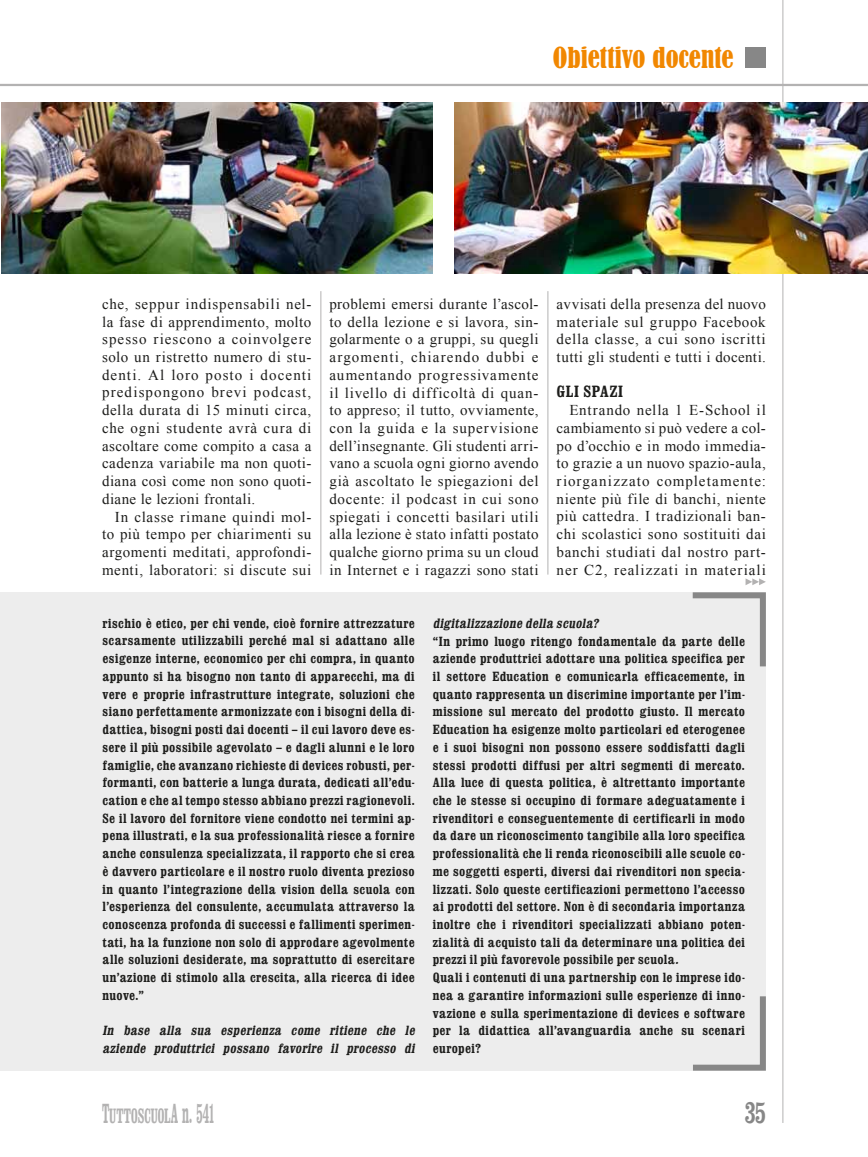
<style>
.page{position:relative;width:868px;height:1157px;background:#fff}
.page>*{position:absolute;margin:0;border:0;box-sizing:border-box;transform-origin:0 0}
.t1{font:700 condensed 30px "Clarendon";color:#878787;scale:.8 1}
.t2{font:condensed 27px "Bernard";color:#f18700}
.t3{font:700 condensed 21px "Clarendon";letter-spacing:-.02em;color:#b3b2b2;scale:.67 1}
.t4{font:700 condensed 16.5px "Clarendon";letter-spacing:.045em;color:#1d1d1b}
.t5{font:15px/17.7px "Times New Roman";letter-spacing:.035em;color:#1d1d1b;text-align:justify}
.t6{font:700 condensed 13.5px/17.7px "Clarendon";letter-spacing:.03em;color:#1d1d1b;text-align:justify}
.t7{font:italic 700 13.5px/17.7px "Clarendon Condensed";letter-spacing:.025em;color:#1d1d1b}
.s1{font-family:"Clarendon Condensed";font-style:italic;font-stretch:normal}
.s2{font-size:27.9px}
</style>
<div class="page">
<hr style="left:0;top:84px;width:867px;height:2px;background:#b3b2b2">
<div style="left:745px;top:47px;width:20px;height:21px;background:#878787"></div>
<hr style="left:782px;top:0;width:1px;height:1123px;background:#b3b2b2">
<hr style="left:547px;top:291px;width:1px;height:283px;background:#b3b2b2">
<hr style="left:320px;top:291px;width:1px;height:283px;background:#b3b2b2">
<div style="left:0;top:592px;width:765px;height:478px;background:#ededed"></div>
<svg style="left:686px;top:990px;width:80px;height:81px"></svg>
<img style="left:2px;top:102px;width:430px;height:172px">
<img style="left:454px;top:102px;width:413px;height:172px">
<svg style="left:692px;top:578px;width:74px;height:94px"></svg>
<h2 class="t2" style="left:553px;top:41px;width:182px">Obiettivo docente</h2>
<p class="t5" style="left:102px;top:295px;width:211px">che, seppur indispensabili nel&shy;la fase di apprendimento, molto spesso riescono a coinvolgere solo un ristretto numero di stu&shy;denti. Al loro posto i docenti predispongono brevi podcast, della durata di 15 minuti circa, che ogni studente avrà cura di ascoltare come compito a casa a cadenza variabile ma non quoti&shy;diana così come non sono quoti&shy;diane le lezioni frontali.</p>
<p class="t5" style="left:102px;top:507px;width:211px;text-indent:13px">In classe rimane quindi mol&shy;to più tempo per chiarimenti su argomenti meditati, approfondi&shy;menti, laboratori: si discute sui</p>
<p class="t5" style="left:329px;top:295px;width:211px">problemi emersi durante l’ascol&shy;to della lezione e si lavora, sin&shy;golarmente o a gruppi, su quegli argomenti, chiarendo dubbi e aumentando progressivamente il livello di difficoltà di quan&shy;to appreso; il tutto, ovviamente, con la guida e la supervisione dell’insegnante. Gli studenti arri&shy;vano a scuola ogni giorno avendo già ascoltato le spiegazioni del docente: il podcast in cui sono spiegati i concetti basilari utili alla lezione è stato infatti postato qualche giorno prima su un cloud in Internet e i ragazzi sono stati</p>
<p class="t5" style="left:556px;top:295px;width:211px">avvisati della presenza del nuovo materiale sul gruppo Facebook della classe, a cui sono iscritti tutti gli studenti e tutti i docenti.</p>
<p class="t4" style="left:556px;top:381px;width:68px">GLI SPAZI</p>
<p class="t5" style="left:556px;top:401px;width:211px;text-indent:13px">Entrando nella 1 E-School il cambiamento si può vedere a col&shy;po d’occhio e in modo immedia&shy;to grazie a un nuovo spazio-aula, riorganizzato completamente: niente più file di banchi, niente più cattedra. I tradizionali ban&shy;chi scolastici sono sostituiti dai banchi studiati dal nostro part&shy;ner C2, realizzati in materiali</p>
<p class="t6" style="left:102px;top:614px;width:314px">rischio è etico, per chi vende, cioè fornire attrezzature scarsamente utilizzabili perché mal si adattano alle esigenze interne, economico per chi compra, in quanto appunto si ha bisogno non tanto di apparecchi, ma di vere e proprie infrastrutture integrate, soluzioni che siano perfettamente armonizzate con i bisogni della di&shy;dattica, bisogni posti dai docenti – il cui lavoro deve es&shy;sere il più possibile agevolato – e dagli alunni e le loro famiglie, che avanzano richieste di devices robusti, per&shy;formanti, con batterie a lunga durata, dedicati all’edu&shy;cation e che al tempo stesso abbiano prezzi ragionevoli.<br>Se il lavoro del fornitore viene condotto nei termini ap&shy;pena illustrati, e la sua professionalità riesce a fornire anche consulenza specializzata, il rapporto che si crea è davvero particolare e il nostro ruolo diventa prezioso in quanto l’integrazione della vision della scuola con l’esperienza del consulente, accumulata attraverso la conoscenza profonda di successi e fallimenti sperimen&shy;tati, ha la funzione non solo di approdare agevolmente alle soluzioni desiderate, ma soprattutto di esercitare un’azione di stimolo alla crescita, alla ricerca di idee nuove.”</p>
<p class="t7" style="left:102px;top:1021px;width:313px">In base alla sua esperienza come ritiene che le aziende produttrici possano favorire il processo di</p>
<p class="t7" style="left:432px;top:614px;width:167px">digitalizzazione della scuola?</p>
<p class="t6" style="left:432px;top:632px;width:314px;text-align:left">“In primo luogo ritengo fondamentale da parte delle aziende produttrici adottare una politica specifica per il settore Education e comunicarla efficacemente, in quanto rappresenta un discrimine importante per l’im&shy;missione sul mercato del prodotto giusto. Il mercato Education ha esigenze molto particolari ed eterogenee e i suoi bisogni non possono essere soddisfatti dagli stessi prodotti diffusi per altri segmenti di mercato.<br>Alla luce di questa politica, è altrettanto importante che le stesse si occupino di formare adeguatamente i rivenditori e conseguentemente di certificarli in modo da dare un riconoscimento tangibile alla loro specifica professionalità che li renda riconoscibili alle scuole co&shy;me soggetti esperti, diversi dai rivenditori non specia&shy;lizzati. Solo queste certificazioni permettono l’accesso ai prodotti del settore. Non è di secondaria importanza inoltre che i rivenditori specializzati abbiano poten&shy;zialità di acquisto tali da determinare una politica dei prezzi il più favorevole possibile per scuola<span class="s1">.<br></span>Quali i contenuti di una partnership con le imprese ido&shy;nea a garantire informazioni sulle esperienze di inno&shy;vazione e sulla sperimentazione di devices e software per la didattica all’avanguardia anche su scenari europei?</p>
<h3 class="t3" style="left:102px;top:1103px;width:170px"><span class="s2">T</span>uttoscuol<span class="s2">A n. 541</span></h3>
<h1 class="t1" style="left:744px;top:1094px;width:28px">35</h1>
</div>
